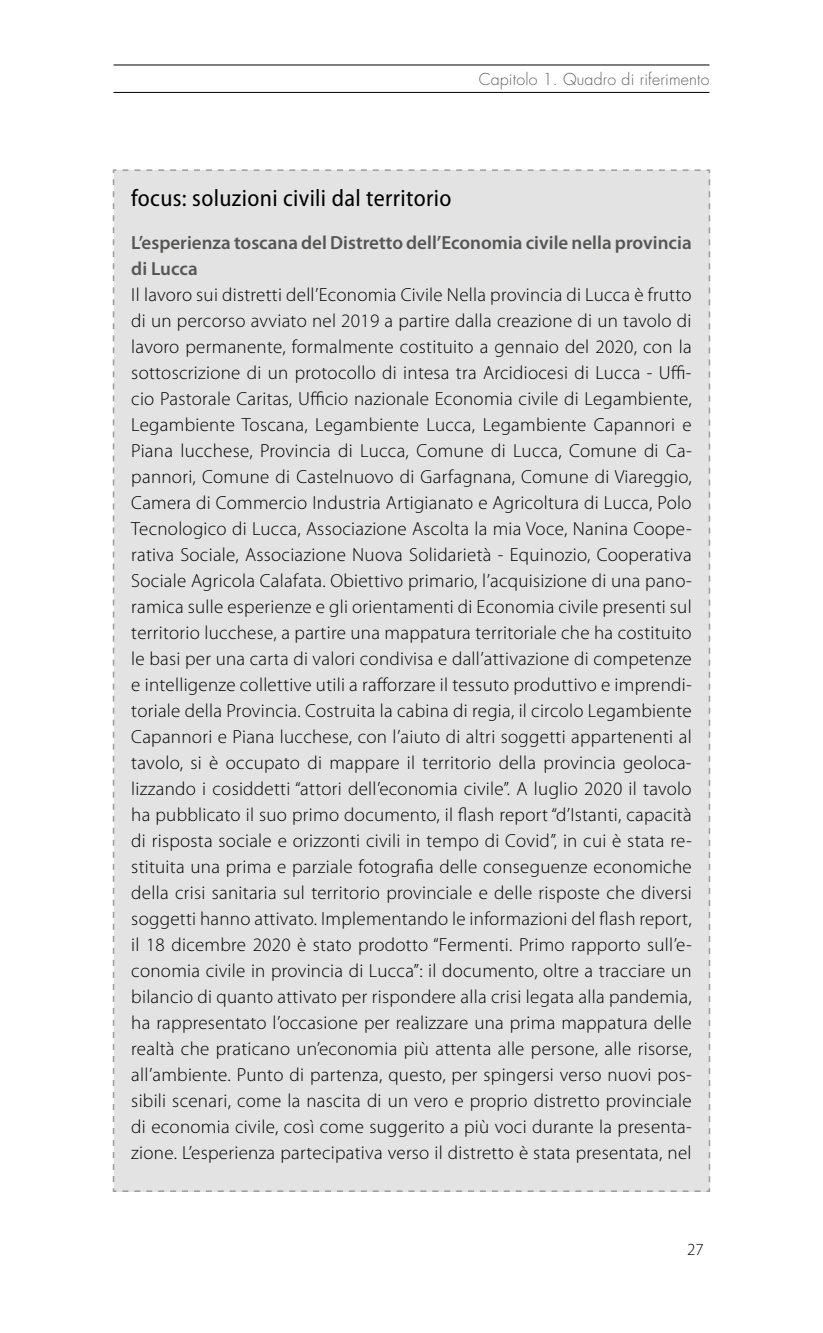
<style>
.page{position:relative;width:823px;height:1333px;background:#fff}
.page>*{position:absolute;margin:0;border:0;box-sizing:border-box;transform-origin:0 0}
.t1{font:semi-condensed 24px "Myriad Pro";letter-spacing:.015em;color:#000}
.t2{font:300 19px/26px "Myriad Pro";letter-spacing:.015em;color:#000;text-align:justify}
.t3{font:600 19px/26px "Myriad Pro";color:#565655}
.t4{font:300 17px "Myriad Pro";color:#000}
.t5{font:300 16px "Futura Std";letter-spacing:.01em;color:#626261}
</style>
<div class="page">
<hr style="left:113px;top:65px;width:596px;height:1px;background:#000">
<hr style="left:113px;top:92px;width:596px;height:1px;background:#000">
<div style="left:112px;top:169px;width:598px;height:1023px;background:#e3e3e3"></div>
<p class="t5" style="left:478px;top:70px;width:232px">Capitolo 1. Quadro di riferimento</p>
<p class="t1" style="left:131px;top:185px;width:321px">focus: soluzioni civili dal territorio</p>
<p class="t3" style="left:131px;top:229px;width:561px">L’esperienza toscana del Distretto dell’Economia civile nella provincia di Lucca</p>
<p class="t2" style="left:131px;top:282px;width:561px">Il lavoro sui distretti dell’Economia Civile Nella provincia di Lucca è frutto di un percorso avviato nel 2019 a partire dalla creazione di un tavolo di lavoro permanente, formalmente costituito a gennaio del 2020, con la sottoscrizione di un protocollo di intesa tra Arcidiocesi di Lucca - Uffi&shy;cio Pastorale Caritas, Ufficio nazionale Economia civile di Legambiente, Legambiente Toscana, Legambiente Lucca, Legambiente Capannori e Piana lucchese, Provincia di Lucca, Comune di Lucca, Comune di Ca&shy;pannori, Comune di Castelnuovo di Garfagnana, Comune di Viareggio, Camera di Commercio Industria Artigianato e Agricoltura di Lucca, Polo Tecnologico di Lucca, Associazione Ascolta la mia Voce, Nanina Coope&shy;rativa Sociale, Associazione Nuova Solidarietà - Equinozio, Cooperativa Sociale Agricola Calafata. Obiettivo primario, l’acquisizione di una pano&shy;ramica sulle esperienze e gli orientamenti di Economia civile presenti sul territorio lucchese, a partire una mappatura territoriale che ha costituito le basi per una carta di valori condivisa e dall’attivazione di competenze e intelligenze collettive utili a rafforzare il tessuto produttivo e imprendi&shy;toriale della Provincia. Costruita la cabina di regia, il circolo Legambiente Capannori e Piana lucchese, con l’aiuto di altri soggetti appartenenti al tavolo, si è occupato di mappare il territorio della provincia geoloca&shy;lizzando i cosiddetti “attori dell’economia civile”. A luglio 2020 il tavolo ha pubblicato il suo primo documento, il flash report “d’Istanti, capacità di risposta sociale e orizzonti civili in tempo di Covid”, in cui è stata re&shy;stituita una prima e parziale fotografia delle conseguenze economiche della crisi sanitaria sul territorio provinciale e delle risposte che diversi soggetti hanno attivato. Implementando le informazioni del flash report, il 18 dicembre 2020 è stato prodotto “Fermenti. Primo rapporto sull’e&shy;conomia civile in provincia di Lucca”: il documento, oltre a tracciare un bilancio di quanto attivato per rispondere alla crisi legata alla pandemia, ha rappresentato l’occasione per realizzare una prima mappatura delle realtà che praticano un’economia più attenta alle persone, alle risorse, all’ambiente. Punto di partenza, questo, per spingersi verso nuovi pos&shy;sibili scenari, come la nascita di un vero e proprio distretto provinciale di economia civile, così come suggerito a più voci durante la presenta&shy;zione. L’esperienza partecipativa verso il distretto è stata presentata, nel</p>
<p class="t4" style="left:686px;top:1239px;width:18px">27</p>
</div>
